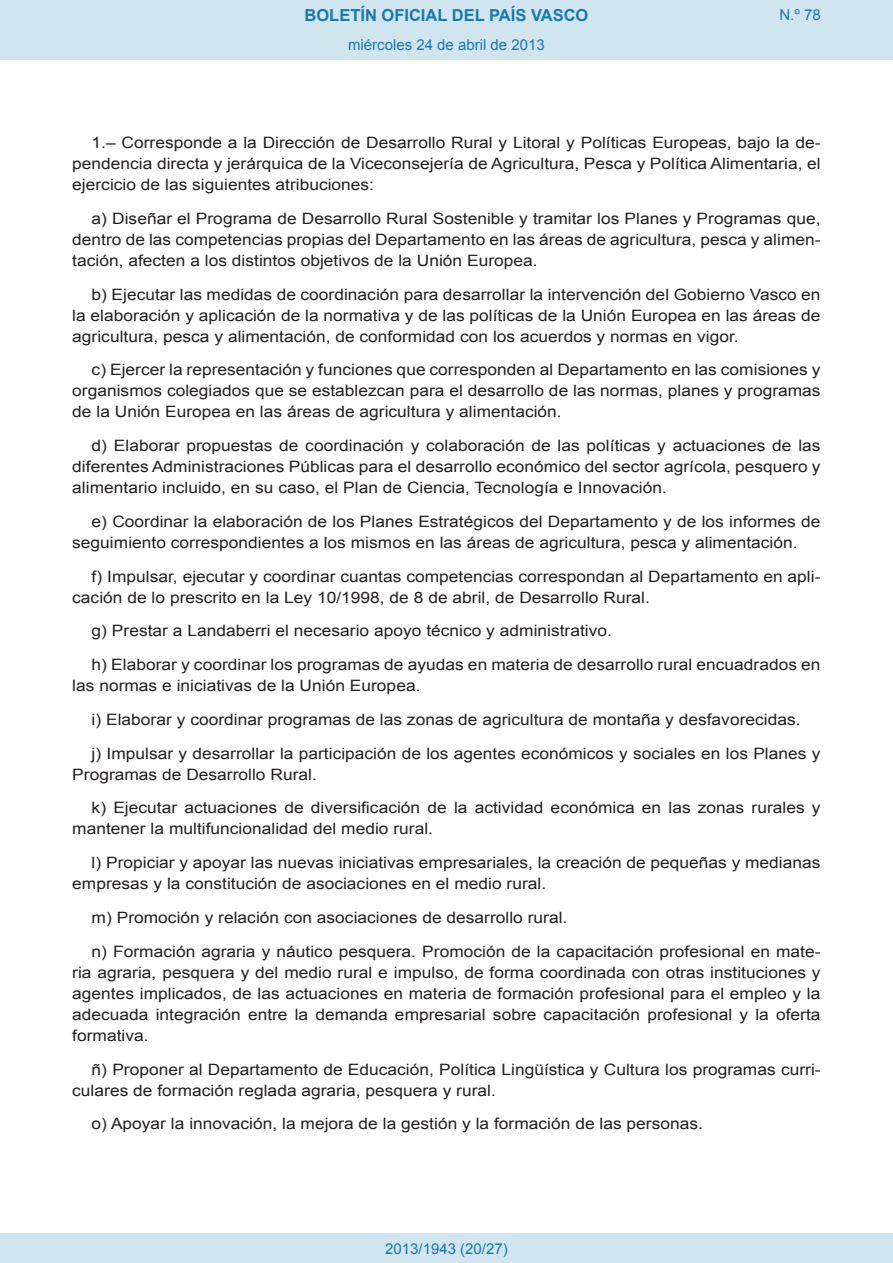
<style>
.page{position:relative;width:893px;height:1263px;background:#fff}
.page>*{position:absolute;margin:0;border:0;box-sizing:border-box;transform-origin:0 0}
.t1{font:700 16.5px "Arial";color:#1879ad}
.BOPVDetalle{font:15.6px/21px "Arial";color:#231f20;scale:1.11 1}
.Paginacion_Centro{font:15px "Arial";color:#1879ad}
</style>
<div class="page">
<div style="left:0;top:0;width:893px;height:60px;background:#d0e5f0"></div>
<div style="left:0;top:1233px;width:893px;height:30px;background:#d0e5f0"></div>
<p class="t1" style="left:305px;top:4px;width:285px">BOLETÍN OFICIAL DEL PAÍS VASCO</p>
<p class="Paginacion_Centro" style="left:348px;top:35px;width:198px">miércoles 24 de abril de 2013</p>
<p class="Paginacion_Centro" style="left:779px;top:5px;width:43px">N.º 78</p>
<p class="BOPVDetalle" style="left:72px;top:132px;width:676px;text-align:justify;text-indent:19px">1.– Corresponde a la Dirección de Desarrollo Rural y Litoral y Políticas Europeas, bajo la de&shy;pendencia directa y jerárquica de la Viceconsejería de Agricultura, Pesca y Política Alimentaria, el ejercicio de las siguientes atribuciones:</p>
<p class="BOPVDetalle" style="left:72px;top:208px;width:676px;text-align:justify;text-indent:19px">a) Diseñar el Programa de Desarrollo Rural Sostenible y tramitar los Planes y Programas que, dentro de las competencias propias del Departamento en las áreas de agricultura, pesca y alimen&shy;tación, afecten a los distintos objetivos de la Unión Europea.</p>
<p class="BOPVDetalle" style="left:72px;top:284px;width:676px;text-align:justify;text-indent:19px">b) Ejecutar las medidas de coordinación para desarrollar la intervención del Gobierno Vasco en la elaboración y aplicación de la normativa y de las políticas de la Unión Europea en las áreas de agricultura, pesca y alimentación, de conformidad con los acuerdos y normas en vigor.</p>
<p class="BOPVDetalle" style="left:72px;top:360px;width:676px;text-align:justify;text-indent:19px">c) Ejercer la representación y funciones que corresponden al Departamento en las comisiones y organismos colegiados que se establezcan para el desarrollo de las normas, planes y programas de la Unión Europea en las áreas de agricultura y alimentación.</p>
<p class="BOPVDetalle" style="left:72px;top:435px;width:676px;text-align:justify;text-indent:19px">d) Elaborar propuestas de coordinación y colaboración de las políticas y actuaciones de las diferentes Administraciones Públicas para el desarrollo económico del sector agrícola, pesquero y alimentario incluido, en su caso, el Plan de Ciencia, Tecnología e Innovación.</p>
<p class="BOPVDetalle" style="left:72px;top:511px;width:675px;text-indent:19px">e) Coordinar la elaboración de los Planes Estratégicos del Departamento y de los informes de seguimiento correspondientes a los mismos en las áreas de agricultura, pesca y alimentación.</p>
<p class="BOPVDetalle" style="left:72px;top:566px;width:676px;text-indent:19px">f) Impulsar, ejecutar y coordinar cuantas competencias correspondan al Departamento en apli&shy;cación de lo prescrito en la Ley 10/1998, de 8 de abril, de Desarrollo Rural.</p>
<p class="BOPVDetalle" style="left:92px;top:621px;width:470px">g) Prestar a Landaberri el necesario apoyo técnico y administrativo.</p>
<p class="BOPVDetalle" style="left:72px;top:654px;width:676px;text-indent:19px">h) Elaborar y coordinar los programas de ayudas en materia de desarrollo rural encuadrados en las normas e iniciativas de la Unión Europea.</p>
<p class="BOPVDetalle" style="left:92px;top:709px;width:640px">i) Elaborar y coordinar programas de las zonas de agricultura de montaña y desfavorecidas.</p>
<p class="BOPVDetalle" style="left:72px;top:743px;width:675px;text-indent:19px">j) Impulsar y desarrollar la participación de los agentes económicos y sociales en los Planes y<br>Programas de Desarrollo Rural.</p>
<p class="BOPVDetalle" style="left:72px;top:798px;width:676px;text-indent:19px">k) Ejecutar actuaciones de diversificación de la actividad económica en las zonas rurales y mantener la multifuncionalidad del medio rural.</p>
<p class="BOPVDetalle" style="left:72px;top:852px;width:676px;text-indent:19px">l) Propiciar y apoyar las nuevas iniciativas empresariales, la creación de pequeñas y medianas empresas y la constitución de asociaciones en el medio rural.</p>
<p class="BOPVDetalle" style="left:92px;top:907px;width:430px">m) Promoción y relación con asociaciones de desarrollo rural.</p>
<p class="BOPVDetalle" style="left:72px;top:941px;width:676px;text-align:justify;text-indent:19px">n) Formación agraria y náutico pesquera. Promoción de la capacitación profesional en mate&shy;ria agraria, pesquera y del medio rural e impulso, de forma coordinada con otras instituciones y agentes implicados, de las actuaciones en materia de formación profesional para el empleo y la adecuada integración entre la demanda empresarial sobre capacitación profesional y la oferta formativa.</p>
<p class="BOPVDetalle" style="left:72px;top:1059px;width:676px;text-indent:19px">ñ) Proponer al Departamento de Educación, Política Lingüística y Cultura los programas curri&shy;culares de formación reglada agraria, pesquera y rural.</p>
<p class="BOPVDetalle" style="left:92px;top:1113px;width:552px">o) Apoyar la innovación, la mejora de la gestión y la formación de las personas.</p>
<p class="Paginacion_Centro" style="left:385px;top:1238px;width:124px">2013/1943 (20/27)</p>
</div>
